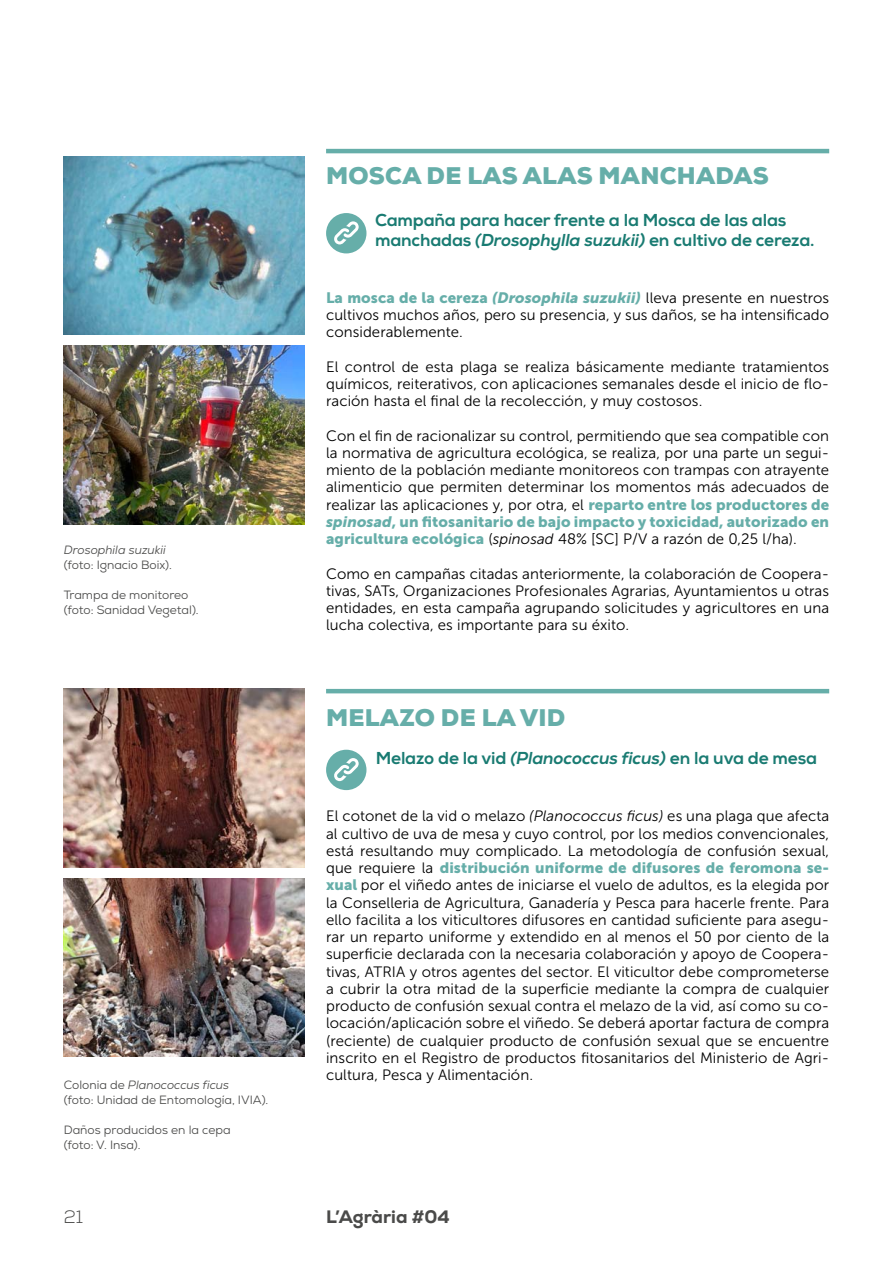
<style>
.page{position:relative;width:893px;height:1263px;background:#fff}
.page>*{position:absolute;margin:0;border:0;box-sizing:border-box;transform-origin:0 0}
.t1{font:900 24px "Nexa";letter-spacing:.01em;color:#66aea9}
.t2{font:800 18px "Nexa";color:#4a4a49}
.t3{font:300 18px "Nexa";color:#4a4a49}
.t4{font:800 17.25px/20.7px "Nexa";letter-spacing:-.01em;color:#197b72}
.t5{font:15px/17.2px "Museo Sans 300";letter-spacing:.005em;color:#000;text-align:justify}
.t6{font:15px "Museo Sans 900";letter-spacing:.005em;color:#66aea9}
.t7{font:12px/15px "Nexa";color:#4a4a49}
.t8{font:italic 12px "Nexa";color:#4a4a49}
.s1{font-style:italic}
.s2{font-family:"Museo Sans 900";color:#66aea9}
.s3{font-family:"Museo Sans 900";font-style:italic;color:#66aea9}
.s4{font-family:"Museo Sans 300";color:#000}
</style>
<div class="page">
<img style="left:64px;top:156px;width:241px;height:179px">
<img style="left:64px;top:689px;width:241px;height:178px">
<img style="left:64px;top:345px;width:241px;height:179px">
<img style="left:64px;top:878px;width:241px;height:179px">
<hr style="left:326px;top:689px;width:503px;height:4px;background:#66aea9">
<hr style="left:326px;top:149px;width:503px;height:4px;background:#66aea9">
<div style="left:326px;top:213px;width:40px;height:40px;background:#66aea9;border-radius:50%"></div>
<svg style="left:334px;top:221px;width:25px;height:23px"></svg>
<div style="left:326px;top:750px;width:40px;height:40px;background:#66aea9;border-radius:50%"></div>
<svg style="left:334px;top:758px;width:25px;height:23px"></svg>
<h1 class="t1" style="left:326px;top:160px;width:444px">MOSCA DE LAS ALAS MANCHADAS</h1>
<p class="t8" style="left:64px;top:543px;width:104px">Drosophila suzukii</p>
<p class="t7" style="left:64px;top:558px;width:110px">(foto: Ignacio Boix).</p>
<p class="t7" style="left:64px;top:588px;width:136px">Trampa de monitoreo (foto: Sanidad Vegetal).</p>
<p class="t7" style="left:64px;top:1077px;width:206px">Colonia de <span class="s1">Planococcus ficus<br></span>(foto: Unidad de Entomología, IVIA).</p>
<p class="t7" style="left:64px;top:1122px;width:168px">Daños producidos en la cepa (foto: V. Insa).</p>
<p class="t4" style="left:375px;top:209px;width:441px">Campaña para hacer frente a la Mosca de las alas manchadas <span class="s1">(Drosophylla suzukii)</span> en cultivo de cereza.</p>
<p class="t5" style="left:326px;top:289px;width:505px"><span class="s2">La mosca de la cereza</span> <span class="s3">(Drosophila suzukii)</span> lleva presente en nuestros cultivos muchos años, pero su presencia, y sus daños, se ha intensificado considerablemente.</p>
<p class="t5" style="left:326px;top:358px;width:505px">El control de esta plaga se realiza básicamente mediante tratamientos químicos, reiterativos, con aplicaciones semanales desde el inicio de flo&shy;ración hasta el final de la recolección, y muy costosos.</p>
<p class="t5" style="left:326px;top:427px;width:505px">Con el fin de racionalizar su control, permitiendo que sea compatible con la normativa de agricultura ecológica, se realiza, por una parte un segui&shy;miento de la población mediante monitoreos con trampas con atrayente alimenticio que permiten determinar los momentos más adecuados de realizar las aplicaciones y, por otra, el <span class="s2">reparto entre los productores de</span></p>
<p class="t6" style="left:326px;top:513px;width:505px"><span class="s1">spinosad</span>, un fitosanitario de bajo impacto y toxicidad, autorizado en</p>
<p class="t5" style="left:326px;top:530px;width:472px"><span class="s2">agricultura ecológica</span> (<span class="s1">spinosad</span> 48% [SC] P/V a razón de 0,25 l/ha).</p>
<p class="t5" style="left:326px;top:565px;width:505px">Como en campañas citadas anteriormente, la colaboración de Coopera&shy;tivas, SATs, Organizaciones Profesionales Agrarias, Ayuntamientos u otras entidades, en esta campaña agrupando solicitudes y agricultores en una lucha colectiva, es importante para su éxito.</p>
<h1 class="t1" style="left:326px;top:702px;width:241px">MELAZO DE LA VID</h1>
<p class="t4" style="left:376px;top:747px;width:443px">Melazo de la vid <span class="s1">(Planococcus ficus)</span> en la uva de mesa</p>
<p class="t5" style="left:326px;top:808px;width:505px">El cotonet de la vid o melazo <span class="s1">(Planococcus ficus)</span> es una plaga que afecta al cultivo de uva de mesa y cuyo control, por los medios convencionales, está resultando muy complicado. La metodología de confusión sexual,</p>
<p class="t6" style="left:326px;top:859px;width:505px"><span class="s4">que requiere la</span> distribución uniforme de difusores de feromona se-</p>
<p class="t5" style="left:326px;top:877px;width:505px"><span class="s2">xual</span> por el viñedo antes de iniciarse el vuelo de adultos, es la elegida por la Conselleria de Agricultura, Ganadería y Pesca para hacerle frente. Para ello facilita a los viticultores difusores en cantidad suficiente para asegu&shy;rar un reparto uniforme y extendido en al menos el 50 por ciento de la superficie declarada con la necesaria colaboración y apoyo de Coopera&shy;tivas, ATRIA y otros agentes del sector. El viticultor debe comprometerse a cubrir la otra mitad de la superficie mediante la compra de cualquier producto de confusión sexual contra el melazo de la vid, así como su co&shy;locación/aplicación sobre el viñedo. Se deberá aportar factura de compra (reciente) de cualquier producto de confusión sexual que se encuentre inscrito en el Registro de productos fitosanitarios del Ministerio de Agri&shy;cultura, Pesca y Alimentación.</p>
<p class="t3" style="left:64px;top:1206px;width:21px">21</p>
<p class="t2" style="left:326px;top:1205px;width:125px">L’Agrària #04</p>
</div>
